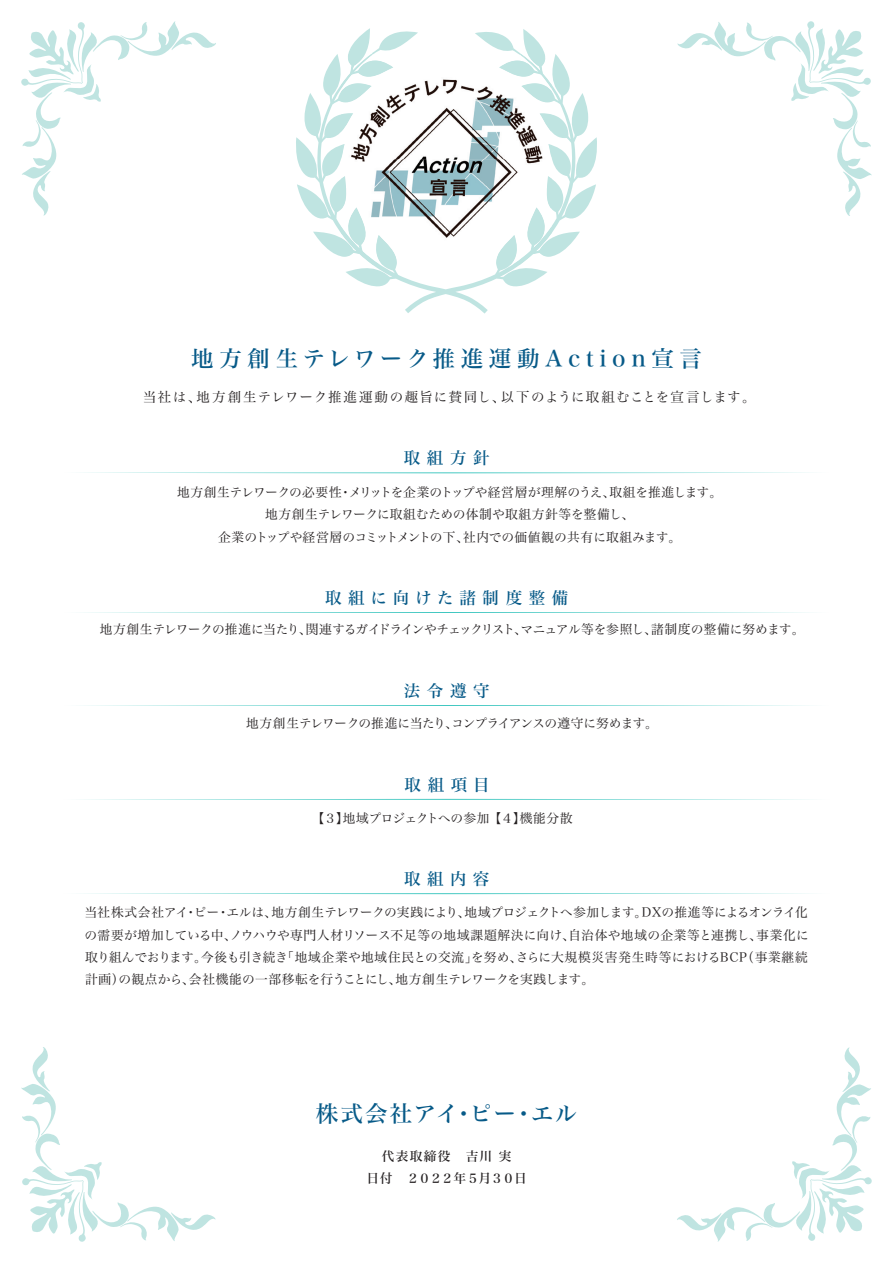
<style>
.page{position:relative;width:893px;height:1263px;background:#fff}
.page>*{position:absolute;margin:0;border:0;box-sizing:border-box;transform-origin:0 0}
.t1{font:22.5px "Hira Min Std N W5";letter-spacing:.25em;color:#075a88}
.t2{font:22.5px "Hira Min Std N W5";letter-spacing:.05em;color:#075a88}
.t3{font:16.5px "Hira Min Std N W5";letter-spacing:.4em;color:#075a88}
.t4{font:16.5px "Hira Min Std N W5";letter-spacing:.38em;color:#075a88}
.t5{font:13.5px "Hira Min Std N W3";letter-spacing:.085em;color:#231f20}
.t6{font:12.75px/22.4px "Hira Min Std N W3";letter-spacing:-.015em;color:#231f20;text-align:center}
.t7{font:12.75px "Hira Min Std N W3";letter-spacing:-.035em;color:#231f20}
.t8{font:12.75px "Hira Min Std N W3";letter-spacing:-.045em;color:#231f20}
.t9{font:12.75px/22.4px "Hira Min Std N W5";letter-spacing:-.005em;color:#231f20;text-align:center}
</style>
<div class="page">
<svg style="left:296px;top:28px;width:301px;height:286px"></svg>
<svg style="left:21px;top:21px;width:195px;height:195px"></svg>
<svg style="left:677px;top:21px;width:195px;height:195px"></svg>
<svg style="left:677px;top:1047px;width:195px;height:195px"></svg>
<svg style="left:21px;top:1047px;width:195px;height:195px"></svg>
<svg style="left:84px;top:472px;width:725px;height:1px"></svg>
<svg style="left:84px;top:612px;width:725px;height:1px"></svg>
<svg style="left:84px;top:705px;width:725px;height:1px"></svg>
<img style="left:394px;top:54px;width:105px;height:198px">
<img style="left:341px;top:54px;width:53px;height:211px">
<img style="left:499px;top:54px;width:52px;height:211px">
<img style="left:393px;top:252px;width:106px;height:13px">
<svg style="left:84px;top:893px;width:725px;height:1px"></svg>
<svg style="left:84px;top:799px;width:725px;height:1px"></svg>
<h1 class="t1" style="left:191px;top:342px;width:512px">地方創生テレワーク推進運動Action宣言</h1>
<p class="t5" style="left:143px;top:387px;width:614px">当社は、地方創生テレワーク推進運動の趣旨に賛同し、以下のように取組むことを宣言します。</p>
<p class="t3" style="left:404px;top:446px;width:87px">取組方針</p>
<p class="t6" style="left:177px;top:481px;width:547px">地方創生テレワークの必要性・メリットを企業のトップや経営層が理解のうえ、取組を推進します。地方創生テレワークに取組むための体制や取組方針等を整備し、<br>企業のトップや経営層のコミットメントの下、社内での価値観の共有に取組みます。</p>
<p class="t4" style="left:325px;top:586px;width:245px">取組に向けた諸制度整備</p>
<p class="t7" style="left:100px;top:620px;width:706px">地方創生テレワークの推進に当たり、関連するガイドラインやチェックリスト、マニュアル等を参照し、諸制度の整備に努めます。</p>
<p class="t3" style="left:404px;top:679px;width:87px">法令遵守</p>
<p class="t8" style="left:246px;top:714px;width:413px">地方創生テレワークの推進に当たり、コンプライアンスの遵守に努めます。</p>
<p class="t3" style="left:405px;top:773px;width:87px">取組項目</p>
<p class="t6" style="left:312px;top:806px;width:262px">【３】地域プロジェクトへの参加 【４】機能分散</p>
<p class="t3" style="left:404px;top:867px;width:87px">取組内容</p>
<p class="t6" style="left:85px;top:901px;width:726px;text-align:justify">当社株式会社アイ・ピー・エルは、地方創生テレワークの実践により、地域プロジェクトへ参加します。DXの推進等によるオンライ化の需要が増加している中、ノウハウや専門人材リソース不足等の地域課題解決に向け、自治体や地域の企業等と連携し、事業化に取り組んでおります。今後も引き続き「地域企業や地域住民との交流」を努め、さらに大規模災害発生時等におけるBCP（事業継続計画）の観点から、会社機能の一部移転を行うことにし、地方創生テレワークを実践します。</p>
<h1 class="t2" style="left:316px;top:1097px;width:263px">株式会社アイ・ピー・エル</h1>
<p class="t9" style="left:366px;top:1144px;width:162px">代表取締役　吉川 実<br>日付　２０２２年５月３０日</p>
</div>
